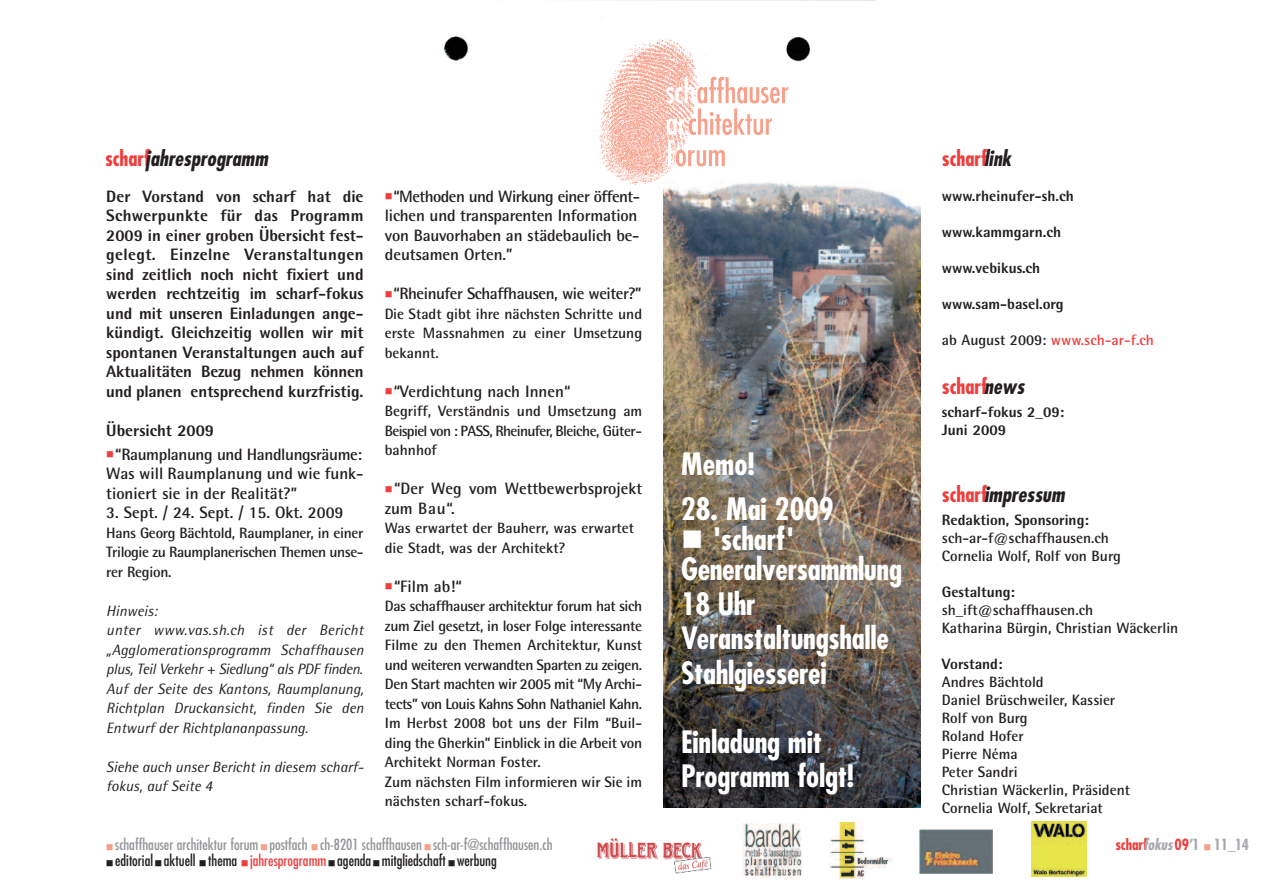
<style>
.page{position:relative;width:1263px;height:893px;background:#fff}
.page>*{position:absolute;margin:0;border:0;box-sizing:border-box;transform-origin:0 0}
.t1{font:700 condensed 30px/34.5px "Futura";letter-spacing:-.01em;color:#fff}
.t2{font:italic 700 condensed 21px "Futura";color:#231f20}
.t3{font:700 condensed 21px "Futura";color:#ee3f3e}
.t4{font:800 16.5px/19.5px "Rotis Semi Sans";color:#231f20;text-align:justify}
.t5{font:700 16.5px/19.5px "Rotis Semi Sans";letter-spacing:-.01em;color:#231f20}
.t6{font:700 15px/18px "Rotis Semi Sans";color:#231f20}
.t7{font:700 15px/19.5px "Rotis Semi Sans";letter-spacing:-.02em;color:#231f20}
.t8{font:italic 15px/19.5px "Rotis Semi Sans";color:#231f20}
.t9{font:condensed 15px/15.6px "Futura";color:#939598}
.t10{font:800 15px/18px "Rotis Semi Sans";color:#231f20}
.t11{font:700 15px "Rotis Semi Sans";color:#ee3f3e}
.t12{font:700 condensed 15px "Futura";color:#ee3f3e}
.s1{font-style:normal;color:#ee3f3e}
.s2{font-style:italic;color:#231f20}
.s3{color:#231f20}
.s4{color:#ee3f3e}
.s5{font-style:italic;color:#a8a9ad}
.s6{color:#a8a9ad}
</style>
<div class="page">
<img style="left:443px;top:36px;width:367px;height:25px">
<img style="left:588px;top:36px;width:216px;height:150px">
<img style="left:663px;top:180px;width:258px;height:628px">
<img style="left:829px;top:822px;width:63px;height:57px">
<img style="left:919px;top:829px;width:74px;height:44px">
<img style="left:1031px;top:821px;width:56px;height:56px">
<img style="left:743px;top:824px;width:59px;height:55px">
<img style="left:597px;top:838px;width:115px;height:36px">
<svg style="left:684px;top:530px;width:17px;height:18px"></svg>
<h2 class="t2" style="left:105px;top:149px;width:164px"><span class="s1">scharf</span>jahresprogramm</h2>
<p class="t4" style="left:106px;top:188px;width:259px">Der Vorstand von scharf hat die Schwerpunkte für das Programm 2009 in einer groben Übersicht fest&shy;gelegt. Einzelne Veranstaltungen sind zeitlich noch nicht fixiert und werden rechtzeitig im scharf-fokus und mit unseren Einladungen ange&shy;kündigt. Gleichzeitig wollen wir mit spontanen Veranstaltungen auch auf Aktualitäten Bezug nehmen können und planen entsprechend kurzfristig.</p>
<p class="t4" style="left:106px;top:422px;width:109px">Übersicht 2009</p>
<p class="t5" style="left:106px;top:446px;width:259px;text-align:justify;text-indent:9px">“Raumplanung und Handlungsräume:<br>Was will Raumplanung und wie funk&shy;tioniert sie in der Realität?”</p>
<p class="t5" style="left:106px;top:505px;width:239px">3. Sept. / 24. Sept. / 15. Okt. 2009</p>
<p class="t6" style="left:106px;top:524px;width:259px;line-height:19.5px;text-align:justify">Hans Georg Bächtold, Raumplaner, in einer Trilogie zu Raumplanerischen Themen unse&shy;rer Region.</p>
<p class="t8" style="left:106px;top:602px;width:259px">Hinweis:<br>unter www.vas.sh.ch ist der Bericht „Agglomerationsprogramm Schaffhausen plus, Teil Verkehr + Siedlung“ als PDF finden.<br>Auf der Seite des Kantons, Raumplanung, Richtplan Druckansicht, finden Sie den Entwurf der Richtplananpassung.</p>
<p class="t8" style="left:106px;top:758px;width:259px">Siehe auch unser Bericht in diesem scharf&shy;fokus, auf Seite 4</p>
<p class="t5" style="left:385px;top:188px;width:257px;text-indent:9px">“Methoden und Wirkung einer öffent&shy;lichen und transparenten Information von Bauvorhaben an städebaulich be&shy;deutsamen Orten.”</p>
<p class="t5" style="left:393px;top:286px;width:250px">“Rheinufer Schaffhausen, wie weiter?”</p>
<p class="t6" style="left:385px;top:305px;width:259px;line-height:19.5px;text-align:justify">Die Stadt gibt ihre nächsten Schritte und erste Massnahmen zu einer Umsetzung bekannt.</p>
<p class="t5" style="left:394px;top:383px;width:178px">“Verdichtung nach Innen“</p>
<p class="t6" style="left:385px;top:403px;width:259px;line-height:19.5px;text-align:justify">Begriff, Verständnis und Umsetzung am Beispiel von : PASS, Rheinufer, Bleiche, Güter&shy;bahnhof</p>
<p class="t5" style="left:385px;top:481px;width:259px;text-indent:9px">“Der Weg vom Wettbewerbsprojekt zum Bau“.</p>
<p class="t6" style="left:385px;top:520px;width:251px;line-height:19.5px">Was erwartet der Bauherr, was erwartet die Stadt, was der Architekt?</p>
<p class="t5" style="left:394px;top:578px;width:69px">“Film ab!“</p>
<p class="t7" style="left:385px;top:598px;width:259px">Das schaffhauser architektur forum hat sich zum Ziel gesetzt, in loser Folge interessante Filme zu den Themen Architektur, Kunst und weiteren verwandten Sparten zu zeigen.<br>Den Start machten wir 2005 mit “My Archi&shy;tects” von Louis Kahns Sohn Nathaniel Kahn.<br>Im Herbst 2008 bot uns der Film “Buil&shy;ding the Gherkin” Einblick in die Arbeit von Architekt Norman Foster.<br>Zum nächsten Film informieren wir Sie im nächsten scharf-fokus.</p>
<h1 class="t1" style="left:681px;top:449px;width:75px">Memo!</h1>
<h1 class="t1" style="left:681px;top:494px;width:154px">28. Mai 2009</h1>
<h1 class="t1" style="left:713px;top:524px;width:82px">'scharf'</h1>
<h1 class="t1" style="left:681px;top:554px;width:222px">Generalversammlung</h1>
<h1 class="t1" style="left:681px;top:589px;width:209px">18 Uhr<br>Veranstaltungshalle<br>Stahlgiesserei</h1>
<h1 class="t1" style="left:681px;top:727px;width:175px">Einladung mit<br>Programm folgt!</h1>
<h2 class="t3" style="left:942px;top:149px;width:71px">scharf<span class="s2">link</span></h2>
<p class="t10" style="left:942px;top:188px;width:133px">www.rheinufer-sh.ch</p>
<p class="t10" style="left:942px;top:224px;width:121px">www.kammgarn.ch</p>
<p class="t10" style="left:942px;top:260px;width:100px">www.vebikus.ch</p>
<p class="t10" style="left:942px;top:296px;width:123px">www.sam-basel.org</p>
<p class="t11" style="left:942px;top:334px;width:213px"><span class="s3">ab August 2009:</span> www.sch-ar-f.ch</p>
<h2 class="t3" style="left:942px;top:377px;width:84px">scharf<span class="s2">news</span></h2>
<p class="t10" style="left:942px;top:404px;width:124px">scharf-fokus 2_09:<br>Juni 2009</p>
<h2 class="t2" style="left:942px;top:485px;width:124px"><span class="s1">scharf</span>impressum</h2>
<p class="t10" style="left:942px;top:512px;width:148px">Redaktion, Sponsoring:</p>
<p class="t6" style="left:942px;top:530px;width:180px">sch-ar-f@schaffhausen.ch<br>Cornelia Wolf, Rolf von Burg</p>
<p class="t10" style="left:942px;top:584px;width:75px">Gestaltung:</p>
<p class="t6" style="left:942px;top:602px;width:238px">sh_ift@schaffhausen.ch<br>Katharina Bürgin, Christian Wäckerlin</p>
<p class="t10" style="left:942px;top:656px;width:62px">Vorstand:</p>
<p class="t6" style="left:942px;top:674px;width:190px">Andres Bächtold<br>Daniel Brüschweiler, Kassier<br>Rolf von Burg<br>Roland Hofer<br>Pierre Néma<br>Peter Sandri<br>Christian Wäckerlin, Präsident<br>Cornelia Wolf, Sekretariat</p>
<p class="t9" style="left:115px;top:838px;width:439px">schaffhauser architektur forum postfach ch-8201 schaffhausen sch-ar-f@schaffhausen.ch <span class="s3">editorial aktuell thema</span> <span class="s4">jahresprogramm</span> <span class="s3">agenda mitgliedschaft werbung</span></p>
<p class="t12" style="left:1115px;top:838px;width:135px">schar<span class="s5">fokus</span>09<span class="s6">’1 11_14</span></p>
</div>
